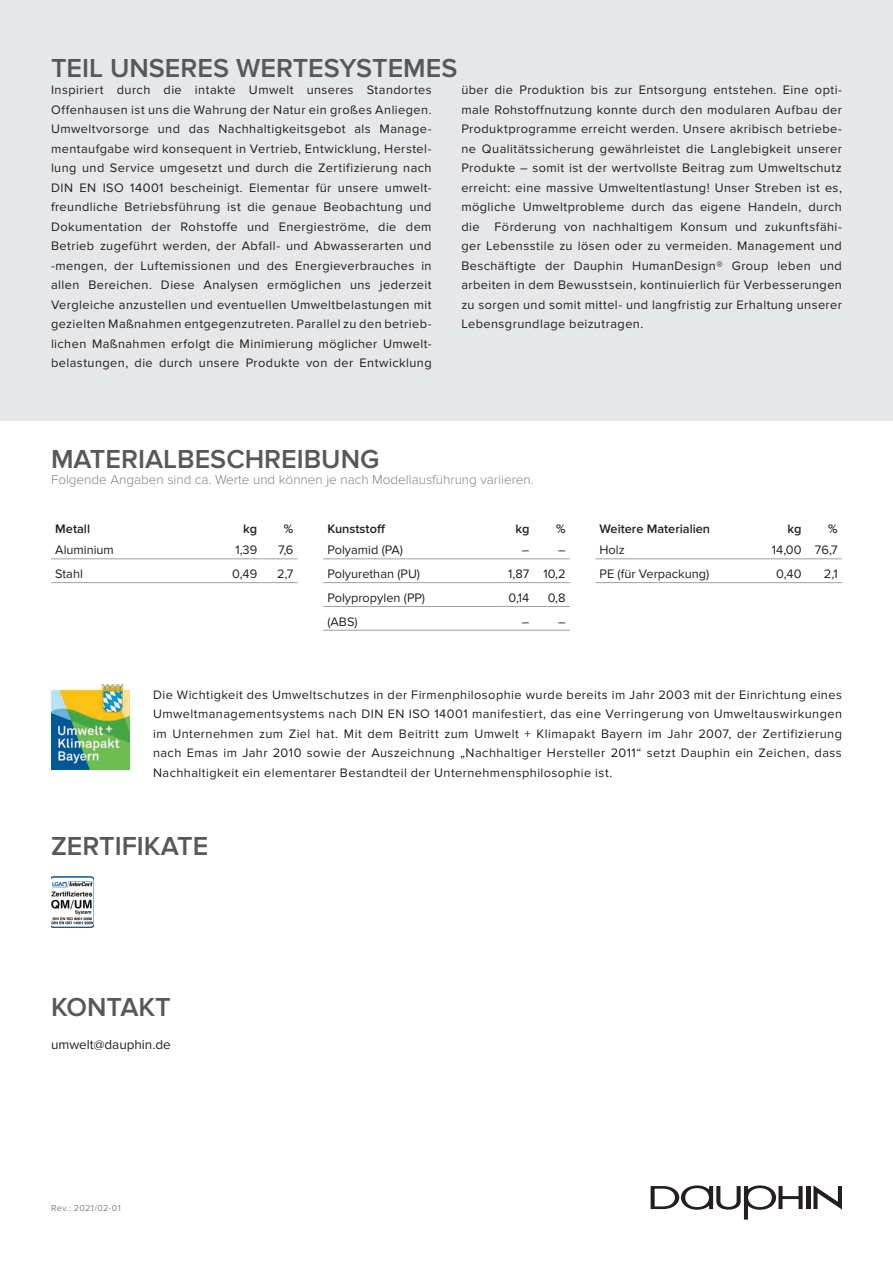
<style>
.page{position:relative;width:893px;height:1263px;background:#fff}
.page>*{position:absolute;margin:0;border:0;box-sizing:border-box;transform-origin:0 0}
.t1{font:600 27px "Proxima Nova";color:#57585a}
.t2{font:300 13.5px "Proxima Nova";color:#808285}
.t3{font:13.5px "Proxima Nova";color:#231f20}
.t4{font:12.75px/19.5px "Proxima Nova";letter-spacing:.03em;color:#231f20;text-align:right}
.t5{font:12.75px/23.9px "Proxima Nova";color:#231f20}
.t6{font:600 12.75px "Proxima Nova";color:#231f20}
.t7{font:9px "Proxima Nova";letter-spacing:.035em;color:#808285}
</style>
<div class="page">
<svg style="left:813px;top:1185px;width:29px;height:24px"></svg>
<hr style="left:806px;top:1186px;width:4px;height:23px;background:#231f20">
<svg style="left:651px;top:1185px;width:152px;height:34px"></svg>
<img style="left:51px;top:685px;width:79px;height:84px">
<img style="left:51px;top:876px;width:43px;height:51px">
<div style="left:0;top:0;width:893px;height:421px;background:#e6e7e9"></div>
<hr style="left:225px;top:559px;width:36px;height:1px;background:#9d9fa2">
<hr style="left:225px;top:582px;width:36px;height:1px;background:#9d9fa2">
<hr style="left:261px;top:559px;width:37px;height:1px;background:#9d9fa2">
<hr style="left:261px;top:582px;width:37px;height:1px;background:#9d9fa2">
<hr style="left:770px;top:559px;width:36px;height:1px;background:#9d9fa2">
<hr style="left:770px;top:582px;width:36px;height:1px;background:#9d9fa2">
<hr style="left:806px;top:559px;width:36px;height:1px;background:#9d9fa2">
<hr style="left:806px;top:582px;width:36px;height:1px;background:#9d9fa2">
<hr style="left:497px;top:559px;width:37px;height:1px;background:#9d9fa2">
<hr style="left:497px;top:582px;width:37px;height:1px;background:#9d9fa2">
<hr style="left:497px;top:606px;width:37px;height:1px;background:#9d9fa2">
<hr style="left:497px;top:630px;width:37px;height:1px;background:#9d9fa2">
<hr style="left:534px;top:559px;width:36px;height:1px;background:#9d9fa2">
<hr style="left:534px;top:582px;width:36px;height:1px;background:#9d9fa2">
<hr style="left:534px;top:606px;width:36px;height:1px;background:#9d9fa2">
<hr style="left:534px;top:630px;width:36px;height:1px;background:#9d9fa2">
<hr style="left:51px;top:559px;width:174px;height:1px;background:#9d9fa2">
<hr style="left:51px;top:582px;width:174px;height:1px;background:#9d9fa2">
<hr style="left:595px;top:559px;width:175px;height:1px;background:#9d9fa2">
<hr style="left:595px;top:582px;width:175px;height:1px;background:#9d9fa2">
<hr style="left:323px;top:559px;width:174px;height:1px;background:#9d9fa2">
<hr style="left:323px;top:582px;width:174px;height:1px;background:#9d9fa2">
<hr style="left:323px;top:606px;width:174px;height:1px;background:#9d9fa2">
<hr style="left:323px;top:630px;width:174px;height:1px;background:#9d9fa2">
<h1 class="t1" style="left:51px;top:52px;width:408px">TEIL UNSERES WERTESYSTEMES</h1>
<p class="t4" style="left:51px;top:80px;width:382px;text-align:justify">Inspiriert durch die intakte Umwelt unseres Standortes Offenhausen ist uns die Wahrung der Natur ein großes Anliegen.<br>Umweltvorsorge und das Nachhaltigkeitsgebot als Manage&shy;mentaufgabe wird konsequent in Vertrieb, Entwicklung, Herstel&shy;lung und Service umgesetzt und durch die Zertifizierung nach DIN EN ISO 14001 bescheinigt. Elementar für unsere umwelt&shy;freundliche Betriebsführung ist die genaue Beobachtung und Dokumentation der Rohstoffe und Energieströme, die dem Betrieb zugeführt werden, der Abfall- und Abwasserarten und -mengen, der Luftemissionen und des Energieverbrauches in allen Bereichen. Diese Analysen ermöglichen uns jederzeit Vergleiche anzustellen und eventuellen Umweltbelastungen mit gezielten Maßnahmen entgegenzutreten. Parallel zu den betrieb&shy;lichen Maßnahmen erfolgt die Minimierung möglicher Umwelt&shy;belastungen, die durch unsere Produkte von der Entwicklung</p>
<p class="t4" style="left:461px;top:80px;width:382px;text-align:justify">über die Produktion bis zur Entsorgung entstehen. Eine opti&shy;male Rohstoffnutzung konnte durch den modularen Aufbau der Produktprogramme erreicht werden. Unsere akribisch betriebe&shy;ne Qualitätssicherung gewährleistet die Langlebigkeit unserer Produkte – somit ist der wertvollste Beitrag zum Umweltschutz erreicht: eine massive Umweltentlastung! Unser Streben ist es, mögliche Umweltprobleme durch das eigene Handeln, durch die Förderung von nachhaltigem Konsum und zukunftsfähi&shy;ger Lebensstile zu lösen oder zu vermeiden. Management und Beschäftigte der Dauphin HumanDesign® Group leben und arbeiten in dem Bewusstsein, kontinuierlich für Verbesserungen zu sorgen und somit mittel- und langfristig zur Erhaltung unserer Lebensgrundlage beizutragen.</p>
<h1 class="t1" style="left:51px;top:443px;width:330px">MATERIALBESCHREIBUNG</h1>
<p class="t2" style="left:51px;top:472px;width:484px">Folgende Angaben sind ca. Werte und können je nach Modellausführung variieren.</p>
<p class="t6" style="left:55px;top:521px;width:36px">Metall</p>
<p class="t6" style="left:243px;top:521px;width:16px">kg</p>
<p class="t6" style="left:284px;top:521px;width:11px">%</p>
<p class="t6" style="left:327px;top:521px;width:60px">Kunststoff</p>
<p class="t6" style="left:515px;top:521px;width:16px">kg</p>
<p class="t6" style="left:556px;top:521px;width:11px">%</p>
<p class="t6" style="left:600px;top:521px;width:112px">Weitere Materialien</p>
<p class="t6" style="left:787px;top:521px;width:16px">kg</p>
<p class="t6" style="left:828px;top:521px;width:11px">%</p>
<p class="t5" style="left:327px;top:538px;width:99px">Polyamid (PA)<br>Polyurethan (PU)<br>Polypropylen (PP) (ABS)</p>
<p class="t4" style="left:232px;top:538px;width:26px;line-height:23.9px;text-align:left">1,39<br>0,49</p>
<p class="t4" style="left:277px;top:538px;width:18px;line-height:23.9px;text-align:left">7,6<br>2,7</p>
<p class="t4" style="left:772px;top:538px;width:31px;line-height:23.9px;text-align:center">14,00<br>0,40</p>
<p class="t4" style="left:815px;top:538px;width:24px;line-height:23.9px">76,7<br>2,1</p>
<p class="t5" style="left:55px;top:538px;width:60px">Aluminium<br>Stahl</p>
<p class="t5" style="left:600px;top:538px;width:111px">Holz<br>PE (für Verpackung)</p>
<p class="t4" style="left:508px;top:538px;width:23px;line-height:23.9px">–<br>1,87<br>0,14 –</p>
<p class="t4" style="left:543px;top:538px;width:24px;line-height:23.9px">–<br>10,2<br>0,8 –</p>
<p class="t4" style="left:153px;top:685px;width:690px;text-align:justify">Die Wichtigkeit des Umweltschutzes in der Firmenphilosophie wurde bereits im Jahr 2003 mit der Einrichtung eines Umweltmanagementsystems nach DIN EN ISO 14001 manifestiert, das eine Verringerung von Umweltauswirkungen im Unternehmen zum Ziel hat. Mit dem Beitritt zum Umwelt + Klimapakt Bayern im Jahr 2007, der Zertifizierung nach Emas im Jahr 2010 sowie der Auszeichnung „Nachhaltiger Hersteller 2011“ setzt Dauphin ein Zeichen, dass Nachhaltigkeit ein elementarer Bestandteil der Unternehmensphilosophie ist.</p>
<h1 class="t1" style="left:51px;top:830px;width:159px">ZERTIFIKATE</h1>
<h1 class="t1" style="left:51px;top:992px;width:121px">KONTAKT</h1>
<p class="t3" style="left:51px;top:1037px;width:121px">umwelt@dauphin.de</p>
<p class="t7" style="left:51px;top:1202px;width:71px">Rev.: 2021/02-01</p>
</div>
